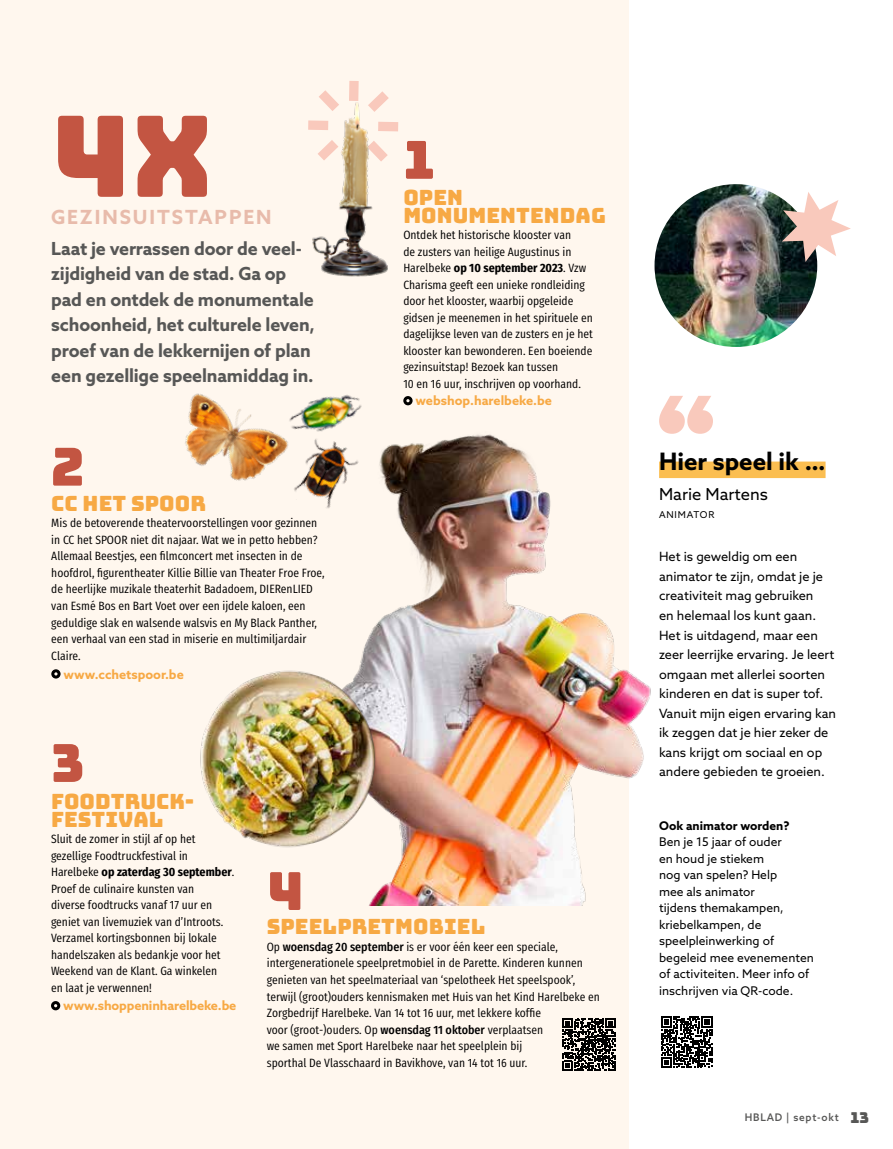
<style>
.page{position:relative;width:893px;height:1149px;background:#fff}
.page>*{position:absolute;margin:0;border:0;box-sizing:border-box;transform-origin:0 0}
.t1{font:112.5px "Bungee";color:#c35542}
.t2{font:52.5px "Bungee";color:#c35542}
.t3{font:700 24px "Azo Sans";color:#000}
.t4{font:21px/18px "Bungee";letter-spacing:.005em;color:#f7a944}
.t5{font:700 19.5px "Azo Sans";letter-spacing:.1em;color:#e8bbab}
.t6{font:700 18px/25.5px "Azo Sans";letter-spacing:-.01em;color:#575756}
.t7{font:16.5px "Azo Sans";color:#000}
.t8{font:12.75px/19.5px "Azo Sans";color:#000}
.t9{font:700 12.75px "Azo Sans";letter-spacing:-.005em;color:#f7a944}
.t10{font:12px/16.5px "Fira Sans Condensed";color:#000}
.t11{font:12px/16.5px "Azo Sans";color:#000}
.t12{font:700 12px "Azo Sans";color:#000}
.t13{font:500 10.5px "Azo Sans";letter-spacing:.075em;color:#575756;scale:.96 1}
.t14{font:9.45px "Azo Sans";letter-spacing:.085em;color:#000}
.s1{font-weight:700}
.s2{font-weight:500}
.s3{font-family:"Bungee";font-weight:400;font-size:15px}
</style>
<div class="page">
<div style="left:0;top:0;width:893px;height:1148px;background:#fff7ee"></div>
<div style="left:51px;top:1000px;width:9px;height:9px;border:3px solid #000;border-radius:50%"></div>
<div style="left:51px;top:669px;width:10px;height:9px;border:3px solid #000;border-radius:50%"></div>
<div style="left:403px;top:396px;width:10px;height:9px;border:3px solid #000;border-radius:50%"></div>
<svg style="left:319px;top:90px;width:18px;height:13px"></svg>
<div style="left:349px;top:81px;width:10px;height:20px;background:#f9c9bc"></div>
<svg style="left:370px;top:91px;width:19px;height:12px"></svg>
<div style="left:629px;top:0;width:264px;height:1148px;background:#fff"></div>
<div style="left:659px;top:461px;width:166px;height:17px;background:#fbbe51"></div>
<svg style="left:662px;top:396px;width:51px;height:37px"></svg>
<img style="left:654px;top:184px;width:163px;height:163px;border-radius:81px">
<svg style="left:782px;top:192px;width:69px;height:70px"></svg>
<svg style="left:661px;top:1016px;width:51px;height:51px"></svg>
<svg style="left:563px;top:1018px;width:52px;height:52px"></svg>
<img style="left:360px;top:411px;width:309px;height:494px">
<img style="left:185px;top:393px;width:103px;height:88px">
<img style="left:294px;top:443px;width:70px;height:73px">
<img style="left:278px;top:393px;width:86px;height:50px">
<img style="left:200px;top:664px;width:185px;height:190px">
<img style="left:308px;top:103px;width:91px;height:174px">
<h1 class="t1" style="left:51px;top:92px;width:164px">4X</h1>
<h3 class="t5" style="left:51px;top:204px;width:222px">GEZINSUITSTAPPEN</h3>
<h3 class="t6" style="left:51px;top:235px;width:265px">Laat je verrassen door de veel&shy;zijdigheid van de stad. Ga op pad en ontdek de monumentale schoonheid, het culturele leven, proef van de lekkernijen of plan een gezellige speelnamiddag in.</h3>
<h2 class="t2" style="left:51px;top:436px;width:35px">2</h2>
<h3 class="t4" style="left:51px;top:494px;width:156px">CC HET SPOOR</h3>
<p class="t10" style="left:51px;top:513px;width:275px">Mis de betoverende theatervoorstellingen voor gezinnen in CC het SPOOR niet dit najaar. Wat we in petto hebben?<br>Allemaal Beestjes, een filmconcert met insecten in de hoofdrol, figurentheater Killie Billie van Theater Froe Froe, de heerlijke muzikale theaterhit Badadoem, DIERenLIED van Esmé Bos en Bart Voet over een ijdele kaloen, een geduldige slak en walsende walsvis en My Black Panther, een verhaal van een stad in miserie en multimiljardair Claire.</p>
<p class="t9" style="left:64px;top:665px;width:122px">www.cchetspoor.be</p>
<h2 class="t2" style="left:51px;top:732px;width:35px">3</h2>
<h2 class="t2" style="left:403px;top:130px;width:33px">1</h2>
<h3 class="t4" style="left:403px;top:188px;width:204px">OPEN<br>MONUMENTENDAG</h3>
<p class="t10" style="left:403px;top:225px;width:191px">Ontdek het historische klooster van<br>de zusters van heilige Augustinus in Harelbeke <span class="s1">op 10 september 2023</span>. Vzw Charisma geeft een unieke rondleiding door het klooster, waarbij opgeleide gidsen je meenemen in het spirituele en dagelijkse leven van de zusters en je het klooster kan bewonderen. Een boeiende gezinsuitstap! Bezoek kan tussen<br>10 en 16 uur, inschrijven op voorhand.</p>
<p class="t9" style="left:416px;top:392px;width:138px">webshop.harelbeke.be</p>
<h3 class="t4" style="left:51px;top:792px;width:145px">FOODTRUCK-<br>FESTIVAL</h3>
<p class="t10" style="left:51px;top:829px;width:185px">Sluit de zomer in stijl af op het gezellige Foodtruckfestival in Harelbeke <span class="s1">op zaterdag 30 september</span>.<br>Proef de culinaire kunsten van<br>diverse foodtrucks vanaf 17 uur en geniet van livemuziek van d’Introots.<br>Verzamel kortingsbonnen bij lokale handelszaken als bedankje voor het Weekend van de Klant. Ga winkelen<br>en laat je verwennen!</p>
<p class="t9" style="left:63px;top:996px;width:175px">www.shoppeninharelbeke.be</p>
<h2 class="t2" style="left:267px;top:860px;width:39px">4</h2>
<h3 class="t4" style="left:267px;top:917px;width:220px">SPEELPRETMOBIEL</h3>
<p class="t10" style="left:267px;top:936px;width:335px">Op <span class="s2">woensdag 20 september</span> is er voor één keer een speciale, intergenerationele speelpretmobiel in de Parette. Kinderen kunnen genieten van het speelmateriaal van ‘spelotheek Het speelspook’, terwijl (groot)ouders kennismaken met Huis van het Kind Harelbeke en Zorgbedrijf Harelbeke. Van 14 tot 16 uur, met lekkere koffie<br>voor (groot-)ouders. Op <span class="s2">woensdag 11 oktober</span> verplaatsen<br>we samen met Sport Harelbeke naar het speelplein bij<br>sporthal De Vlasschaard in Bavikhove, van 14 tot 16 uur.</p>
<h3 class="t3" style="left:659px;top:445px;width:168px">Hier speel ik …</h3>
<h3 class="t7" style="left:659px;top:483px;width:110px">Marie Martens</h3>
<p class="t14" style="left:659px;top:508px;width:57px">ANIMATOR</p>
<p class="t8" style="left:659px;top:547px;width:178px">Het is geweldig om een animator te zijn, omdat je je creativiteit mag gebruiken<br>en helemaal los kunt gaan.<br>Het is uitdagend, maar een zeer leerrijke ervaring. Je leert omgaan met allerlei soorten kinderen en dat is super tof.<br>Vanuit mijn eigen ervaring kan ik zeggen dat je hier zeker de kans krijgt om sociaal en op andere gebieden te groeien.</p>
<p class="t12" style="left:659px;top:817px;width:132px">Ook animator worden?</p>
<p class="t11" style="left:659px;top:833px;width:156px">Ben je 15 jaar of ouder<br>en houd je stiekem<br>nog van spelen? Help<br>mee als animator<br>tijdens themakampen, kriebelkampen, de speelpleinwerking of begeleid mee evenementen of activiteiten. Meer info of inschrijven via QR-code.</p>
<p class="t13" style="left:745px;top:1110px;width:131px">HBLAD | sept-okt <span class="s3">13</span></p>
</div>
